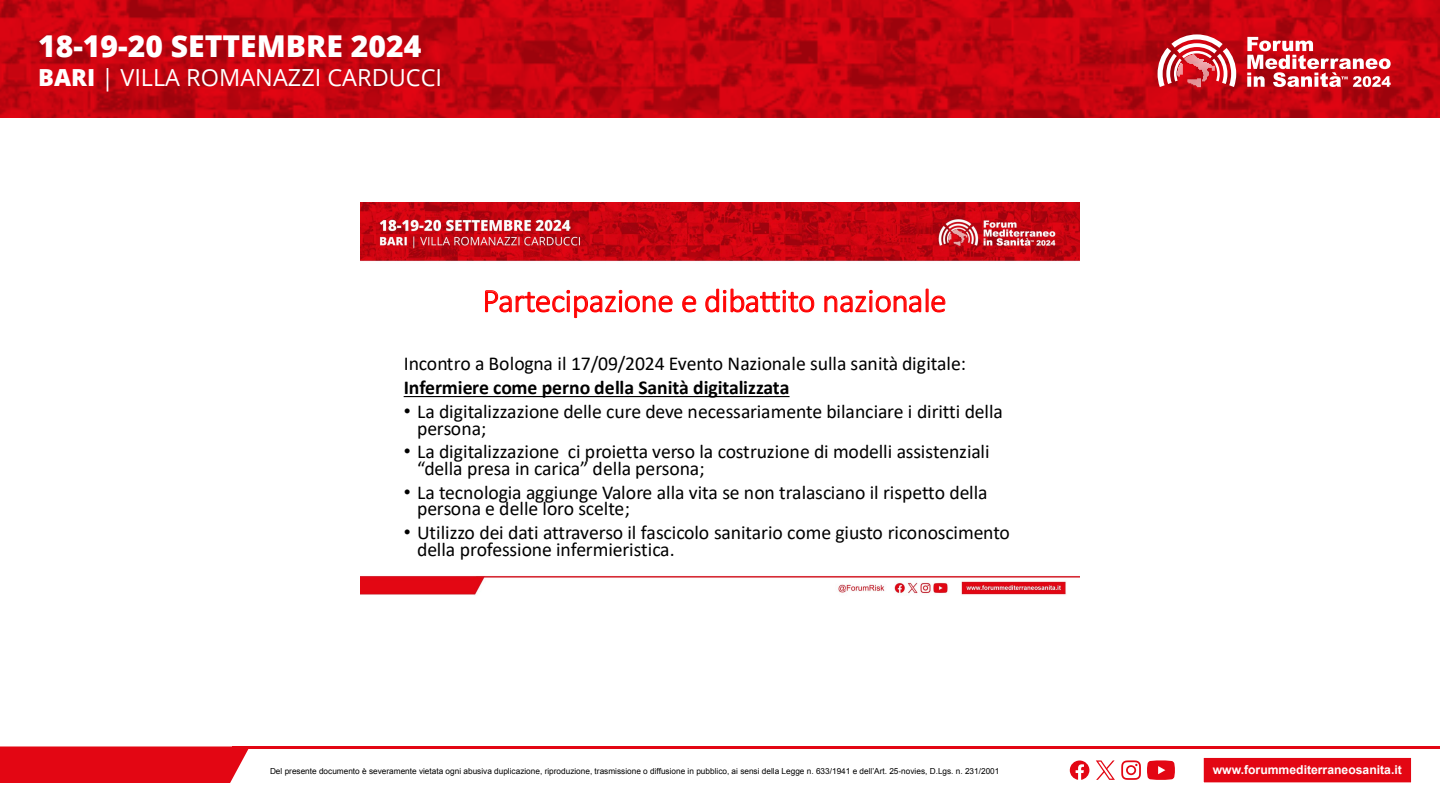
<style>
.page{position:relative;width:1440px;height:810px;background:#fff}
.page>*{position:absolute;margin:0;border:0;box-sizing:border-box;transform-origin:0 0}
.t1{font:300 33.22px "Calibri";letter-spacing:-.015em;color:#f00}
.t2{font:800 30.08px "Open Sans";color:#fff}
.t3{font:23.55px "Open Sans";color:#fff}
.t4{font:19.73px/16.4px "Calibri";letter-spacing:-.005em;color:#000}
.t5{font:700 19.73px "Calibri";letter-spacing:-.01em;color:#000}
.t6{font:700 12.15px "Arial";color:#fff}
.t7{font:8.25px "Arial";color:#000}
.s1{font-weight:800}
.s2{font-family:"Arial"}
</style>
<div class="page">
<div style="left:0;top:746px;width:249px;height:37px;background:#e30613"></div>
<hr style="left:232px;top:746px;width:1208px;height:3px;background:#e30613">
<div style="left:1203px;top:757px;width:209px;height:27px;background:#e30613;border:1px solid #fff"></div>
<svg style="left:1121px;top:760px;width:20px;height:20px"></svg>
<svg style="left:1147px;top:760px;width:28px;height:20px"></svg>
<svg style="left:1070px;top:761px;width:19px;height:19px"></svg>
<svg style="left:1096px;top:760px;width:19px;height:20px"></svg>
<svg style="left:0;top:0;width:1440px;height:117px;background:#c2040f"></svg>
<svg style="left:1158px;top:34px;width:78px;height:53px"></svg>
<svg style="left:1247px;top:37px;width:144px;height:50px"></svg>
<img style="left:360px;top:202px;width:720px;height:393px">
<svg style="left:404px;top:396px;width:386px;height:1px"></svg>
<h2 class="t2" style="left:38px;top:24px;width:385px">18-19-20 SETTEMBRE 2024</h2>
<p class="t3" style="left:38px;top:62px;width:406px"><span class="s1">BARI</span> | VILLA ROMANAZZI CARDUCCI</p>
<h1 class="t1" style="left:483px;top:280px;width:466px">Partecipazione e dibattito nazionale</h1>
<p class="t4" style="left:404px;top:355px;width:564px">Incontro a Bologna il 17/09/2024 Evento Nazionale sulla sanità digitale:</p>
<p class="t5" style="left:404px;top:374px;width:387px">Infermiere come perno della Sanità digitalizzata</p>
<p class="t4" style="left:417px;top:403px;width:587px;text-indent:-14px"><span class="s2">•</span> La digitalizzazione delle cure deve necessariamente bilanciare i diritti della persona;</p>
<p class="t4" style="left:417px;top:443px;width:574px;text-indent:-14px"><span class="s2">•</span> La digitalizzazione ci proietta verso la costruzione di modelli assistenziali “della presa in carica” della persona;</p>
<p class="t4" style="left:417px;top:484px;width:572px;text-indent:-14px"><span class="s2">•</span> La tecnologia aggiunge Valore alla vita se non tralasciano il rispetto della persona e delle loro scelte;</p>
<p class="t4" style="left:417px;top:523px;width:594px;line-height:16.9px;text-indent:-14px"><span class="s2">•</span> Utilizzo dei dati attraverso il fascicolo sanitario come giusto riconoscimento della professione infermieristica.</p>
<p class="t7" style="left:270px;top:766px;width:731px">Del presente documento è severamente vietata ogni abusiva duplicazione, riproduzione, trasmissione o diffusione in pubblico, ai sensi della Legge n. 633/1941 e dell’Art. 25-novies, D.Lgs. n. 231/2001</p>
<p class="t6" style="left:1213px;top:762px;width:191px">www.forummediterraneosanita.it</p>
</div>
